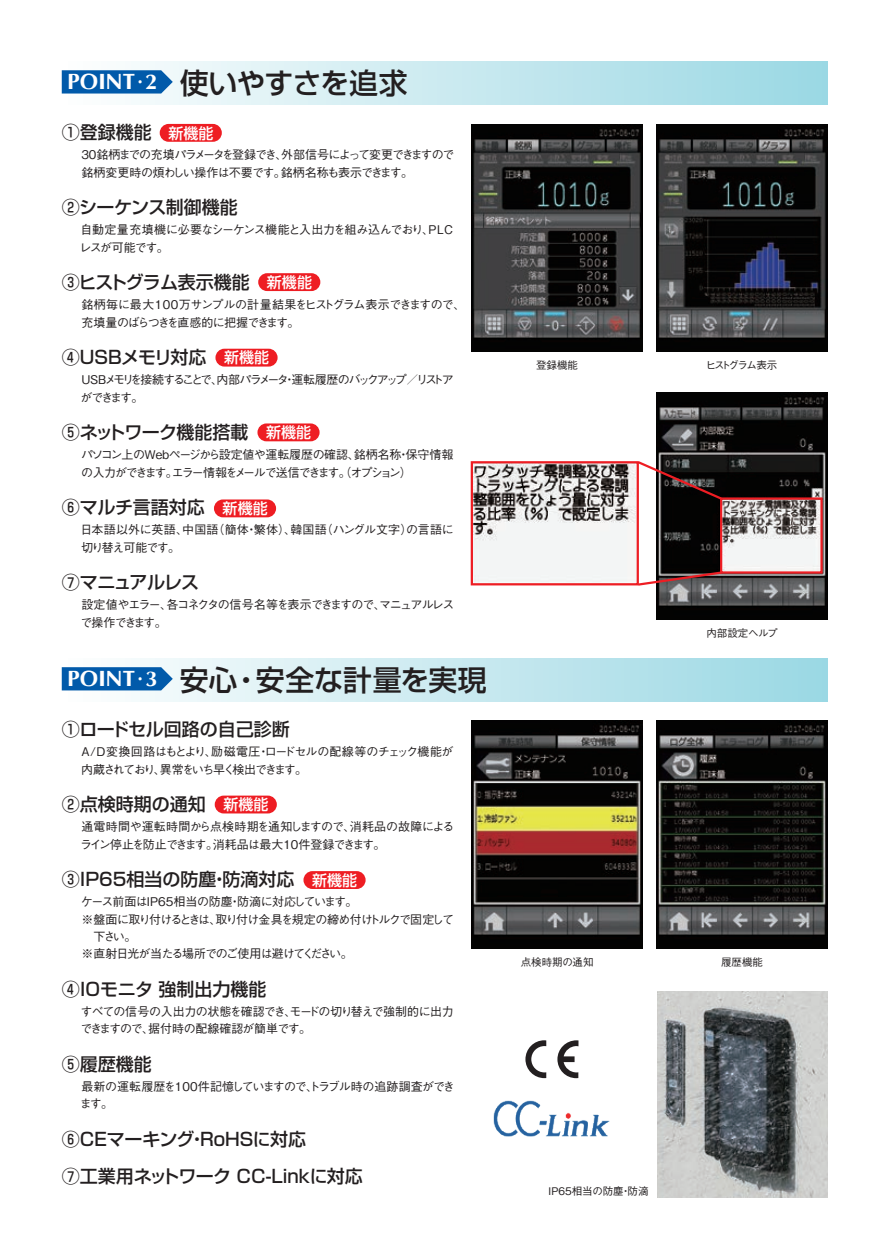
<style>
.page{position:relative;width:889px;height:1259px;background:#fff}
.page>*{position:absolute;margin:0;border:0;box-sizing:border-box;transform-origin:0 0}
.t1{font:500 28.8px "Shin Go Pro";letter-spacing:-.005em;color:#231f20}
.t2{font:500 28.8px "Shin Go Pro";letter-spacing:-.025em;color:#231f20}
.t3{font:500 18px/37.5px "Shin Go Pro";color:#231f20}
.t4{font:500 18px "Shin Go Pro";letter-spacing:-.03em;color:#231f20}
.t5{font:500 18px "Shin Go Pro";letter-spacing:-.05em;color:#231f20}
.t6{font:500 18px "Shin Go Pro";letter-spacing:-.02em;color:#231f20}
.t7{font:500 18px "Shin Go Pro";letter-spacing:-.055em;color:#231f20}
.t8{font:500 15px "Shin Go Pro";color:#fff}
.t9{font:500 12px/17.2px "Gothic BBB Pro";letter-spacing:-.075em;color:#231f20}
.t10{font:500 12px/17.2px "Gothic BBB Pro";letter-spacing:-.04em;color:#231f20}
.t11{font:500 12px/17.2px "Gothic BBB Pro";letter-spacing:-.025em;color:#231f20}
.t12{font:500 12px/17.2px "Gothic BBB Pro";letter-spacing:-.095em;color:#231f20}
.t13{font:500 12px/17.2px "Gothic BBB Pro";letter-spacing:-.055em;color:#231f20}
.t14{font:500 12px/17.2px "Gothic BBB Pro";letter-spacing:-.18em;color:#231f20}
.t15{font:500 12px/17.2px "Gothic BBB Pro";letter-spacing:-.01em;color:#231f20}
.t16{font:500 12px/17.2px "Gothic BBB Pro";letter-spacing:-.1em;color:#231f20}
.t17{font:500 12px/17.2px "Gothic BBB Pro";letter-spacing:-.045em;color:#231f20}
.t18{font:500 12px/17.2px "Gothic BBB Pro";letter-spacing:-.015em;color:#231f20}
.t19{font:500 12px "Gothic BBB Pro";letter-spacing:-.11em;color:#231f20}
.t20{font:500 10.5px "Gothic BBB Pro";color:#231f20}
.t21{font:500 10.5px "Gothic BBB Pro";letter-spacing:-.16em;color:#231f20}
</style>
<div class="page">
<div style="left:62px;top:62px;width:765px;height:42px;background:linear-gradient(to right,#fefefe,#9ad7e3)"></div>
<svg style="left:62px;top:70px;width:111px;height:24px;background:#1567b0"></svg>
<div style="left:160px;top:124px;width:62px;height:18px;background:#ee1d23;border-radius:9px"></div>
<div style="left:258px;top:273px;width:62px;height:18px;background:#ee1d23;border-radius:9px"></div>
<div style="left:215px;top:349px;width:63px;height:18px;background:#ee1d23;border-radius:9px"></div>
<div style="left:257px;top:423px;width:63px;height:18px;background:#ee1d23;border-radius:9px"></div>
<div style="left:214px;top:499px;width:62px;height:18px;background:#ee1d23;border-radius:9px"></div>
<img style="left:472px;top:124px;width:170px;height:227px">
<img style="left:657px;top:124px;width:170px;height:227px">
<img style="left:657px;top:392px;width:170px;height:227px">
<img style="left:474px;top:464px;width:162px;height:118px">
<svg style="left:639px;top:459px;width:85px;height:42px"></svg>
<svg style="left:636px;top:570px;width:88px;height:17px"></svg>
<div style="left:471px;top:461px;width:168px;height:124px;border:2px solid #ee1d23"></div>
<div style="left:720px;top:497px;width:103px;height:77px;border:2px solid #ee1d23"></div>
<div style="left:62px;top:659px;width:765px;height:42px;background:linear-gradient(to right,#fefefe,#9ad7e3)"></div>
<svg style="left:62px;top:667px;width:111px;height:23px;background:#0f63ae"></svg>
<div style="left:215px;top:795px;width:62px;height:18px;background:#ee1d23;border-radius:9px"></div>
<div style="left:303px;top:871px;width:63px;height:18px;background:#ee1d23;border-radius:9px"></div>
<img style="left:657px;top:721px;width:170px;height:227px">
<img style="left:472px;top:721px;width:170px;height:227px">
<img style="left:657px;top:991px;width:170px;height:206px">
<img style="left:493px;top:1100px;width:117px;height:37px">
<svg style="left:557px;top:1040px;width:21px;height:38px"></svg>
<svg style="left:525px;top:1040px;width:21px;height:38px"></svg>
<h1 class="t2" style="left:67px;top:59px;width:342px"><sup>POINT·2</sup> 使いやすさを追求</h1>
<h2 class="t3" style="left:62px;top:111px;width:91px">①登録機能</h2>
<p class="t9" style="left:81px;top:145px;width:374px">30銘柄までの充填パラメータを登録でき、外部信号によって変更できますので銘柄変更時の煩わしい操作は不要です。銘柄名称も表示できます。</p>
<h2 class="t4" style="left:62px;top:193px;width:178px">②シーケンス制御機能</h2>
<p class="t17" style="left:80px;top:220px;width:375px">自動定量充填機に必要なシーケンス機能と入出力を組み込んでおり、PLCレスが可能です。</p>
<h2 class="t5" style="left:62px;top:268px;width:189px">③ヒストグラム表示機能</h2>
<p class="t10" style="left:81px;top:295px;width:386px">銘柄毎に最大100万サンプルの計量結果をヒストグラム表示できますので、充填量のばらつきを直感的に把握できます。</p>
<h2 class="t6" style="left:62px;top:343px;width:146px">④USBメモリ対応</h2>
<p class="t14" style="left:80px;top:370px;width:375px">USBメモリを接続することで、内部パラメータ・運転履歴のバックアップ／リストアができます。</p>
<h2 class="t4" style="left:62px;top:418px;width:188px">⑤ネットワーク機能搭載</h2>
<p class="t9" style="left:81px;top:445px;width:374px">パソコン上のWebページから設定値や運転履歴の確認、銘柄名称・保守情報の入力ができます。エラー情報をメールで送信できます。（オプション）</p>
<h2 class="t3" style="left:62px;top:486px;width:145px">⑥マルチ言語対応</h2>
<p class="t15" style="left:80px;top:520px;width:375px">日本語以外に英語、中国語（簡体・繁体）、韓国語（ハングル文字）の言語に切り替え可能です。</p>
<h2 class="t7" style="left:62px;top:568px;width:139px">⑦マニュアルレス</h2>
<p class="t16" style="left:80px;top:595px;width:375px">設定値やエラー、各コネクタの信号名等を表示できますので、マニュアルレスで操作できます。</p>
<p class="t8" style="left:168px;top:121px;width:47px">新機能</p>
<p class="t8" style="left:267px;top:270px;width:47px">新機能</p>
<p class="t8" style="left:224px;top:345px;width:47px">新機能</p>
<p class="t8" style="left:266px;top:420px;width:47px">新機能</p>
<p class="t8" style="left:223px;top:496px;width:47px">新機能</p>
<h1 class="t1" style="left:67px;top:656px;width:421px"><sup>POINT·3</sup> 安心・安全な計量を実現</h1>
<h2 class="t3" style="left:62px;top:708px;width:229px">①ロードセル回路の自己診断</h2>
<p class="t12" style="left:81px;top:742px;width:374px">A/D変換回路はもとより、励磁電圧・ロードセルの配線等のチェック機能が内蔵されており、異常をいち早く検出できます。</p>
<h2 class="t3" style="left:62px;top:783px;width:145px">②点検時期の通知</h2>
<p class="t11" style="left:80px;top:817px;width:376px">通電時間や運転時間から点検時期を通知しますので、消耗品の故障によるライン停止を防止できます。消耗品は最大10件登録できます。</p>
<h2 class="t3" style="left:62px;top:858px;width:234px">③IP65相当の防塵・防滴対応</h2>
<p class="t10" style="left:81px;top:892px;width:278px">ケース前面はIP65相当の防塵・防滴に対応しています。</p>
<p class="t19" style="left:81px;top:909px;width:374px">※盤面に取り付けるときは、取り付け金具を規定の締め付けトルクで固定して</p>
<p class="t9" style="left:93px;top:926px;width:45px">下さい。</p>
<p class="t9" style="left:81px;top:943px;width:273px">※直射日光が当たる場所でのご使用は避けてください。</p>
<h2 class="t3" style="left:62px;top:968px;width:206px">④ＩＯモニタ 強制出力機能</h2>
<p class="t13" style="left:80px;top:1001px;width:375px">すべての信号の入出力の状態を確認でき、モードの切り替えで強制的に出力できますので、据付時の配線確認が簡単です。</p>
<h2 class="t3" style="left:62px;top:1043px;width:91px">⑤履歴機能</h2>
<p class="t18" style="left:80px;top:1076px;width:376px">最新の運転履歴を100件記憶していますので、トラブル時の追跡調査ができます。</p>
<h2 class="t3" style="left:62px;top:1118px;width:303px">⑥CEマーキング・RoHSに対応<br>⑦工業用ネットワーク CC-Linkに対応</h2>
<p class="t8" style="left:223px;top:792px;width:47px">新機能</p>
<p class="t8" style="left:312px;top:868px;width:47px">新機能</p>
<p class="t20" style="left:536px;top:357px;width:43px">登録機能</p>
<p class="t21" style="left:706px;top:357px;width:73px">ヒストグラム表示</p>
<p class="t20" style="left:706px;top:625px;width:73px">内部設定ヘルプ</p>
<p class="t20" style="left:521px;top:954px;width:74px">点検時期の通知</p>
<p class="t20" style="left:721px;top:954px;width:43px">履歴機能</p>
<p class="t20" style="left:549px;top:1183px;width:101px">IP65相当の防塵・防滴</p>
</div>
